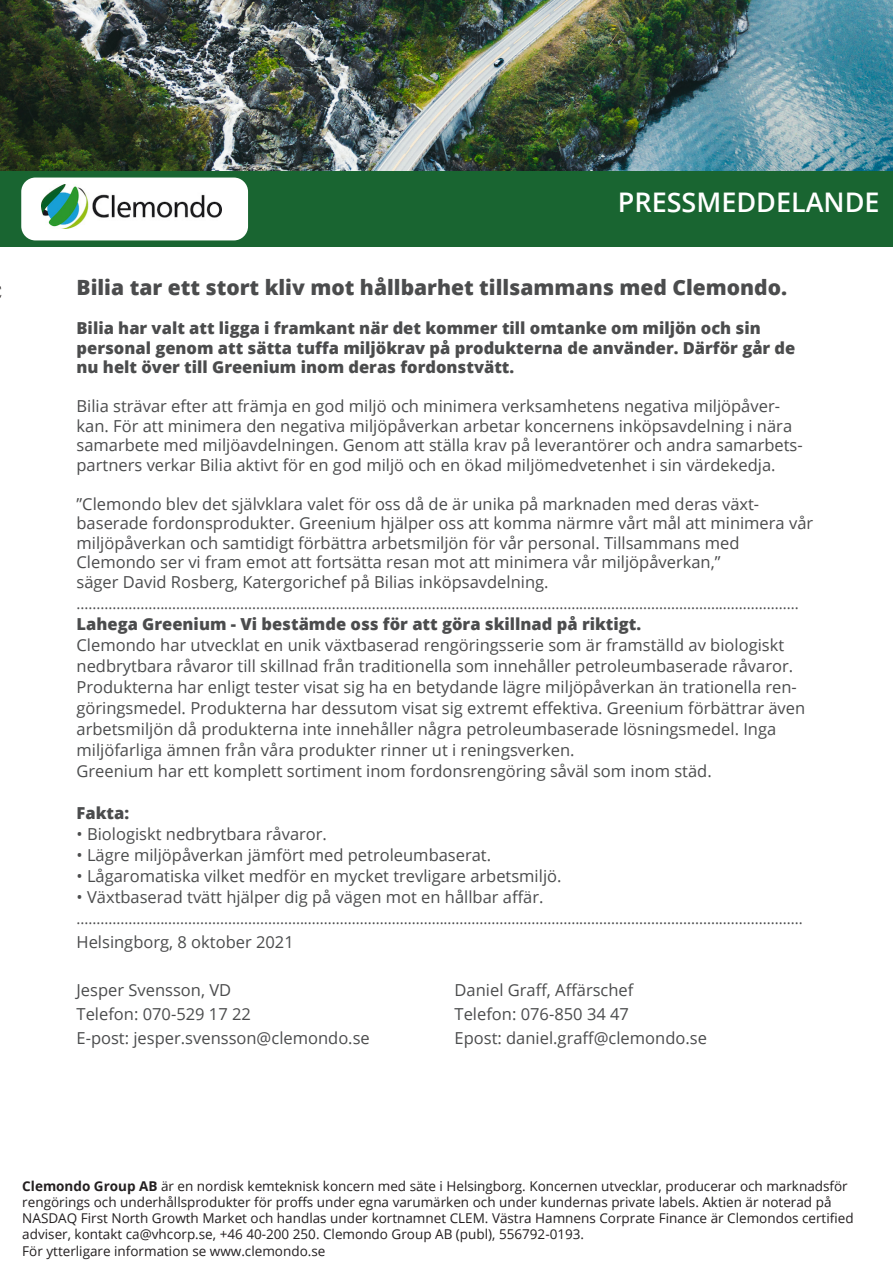
<style>
.page{position:relative;width:893px;height:1263px;background:#fff}
.page>*{position:absolute;margin:0;border:0;box-sizing:border-box;transform-origin:0 0}
.t1{font:600 27px "Open Sans";color:#fff}
.t2{font:800 21px "Open Sans";color:#4b4c4d}
.t3{font:16.5px/19.5px "Open Sans";color:#4b4c4d}
.t4{font:800 16.5px/19.5px "Open Sans";color:#4b4c4d}
.t5{font:15px "Open Sans";color:#4b4c4d}
.t6{font:13.5px/16.2px "Open Sans";color:#231f20}
.s1{font-weight:700}
</style>
<div class="page">
<img style="left:0;top:0;width:893px;height:171px">
<div style="left:0;top:171px;width:893px;height:76px;background:#196531"></div>
<div style="left:21px;top:178px;width:227px;height:62px;background:#fff;border-radius:14px"></div>
<img style="left:41px;top:185px;width:180px;height:44px">
<p class="t1" style="left:618px;top:183px;width:263px">PRESSMEDDELANDE</p>
<p class="t2" style="left:77px;top:272px;width:712px">Bilia tar ett stort kliv mot hållbarhet tillsammans med Clemondo.</p>
<p class="t4" style="left:77px;top:318px;width:686px">Bilia har valt att ligga i framkant när det kommer till omtanke om miljön och sin</p>
<p class="t4" style="left:77px;top:337px;width:720px">personal genom att sätta tuffa miljökrav på produkterna de använder. Därför går de nu helt över till Greenium inom deras fordonstvätt.</p>
<p class="t3" style="left:77px;top:396px;width:728px">Bilia strävar efter att främja en god miljö och minimera verksamhetens negativa miljöpåver&shy;kan. För att minimera den negativa miljöpåverkan arbetar koncernens inköpsavdelning i nära samarbete med miljöavdelningen. Genom att ställa krav på leverantörer och andra samarbets&shy;partners verkar Bilia aktivt för en god miljö och en ökad miljömedvetenhet i sin värdekedja.</p>
<p class="t3" style="left:77px;top:494px;width:738px">”Clemondo blev det självklara valet för oss då de är unika på marknaden med deras växt&shy;baserade fordonsprodukter. Greenium hjälper oss att komma närmre vårt mål att minimera vår miljöpåverkan och samtidigt förbättra arbetsmiljön för vår personal. Tillsammans med</p>
<p class="t3" style="left:77px;top:552px;width:645px">Clemondo ser vi fram emot att fortsätta resan mot att minimera vår miljöpåverkan,” säger David Rosberg, Katergorichef på Bilias inköpsavdelning.</p>
<p class="t5" style="left:77px;top:593px;width:724px">.....................................................................................................................................................................................</p>
<p class="t4" style="left:77px;top:613px;width:566px">Lahega Greenium - Vi bestämde oss för att göra skillnad på riktigt.</p>
<p class="t3" style="left:77px;top:634px;width:730px;line-height:21px">Clemondo har utvecklat en unik växtbaserad rengöringsserie som är framställd av biologiskt nedbrytbara råvaror till skillnad från traditionella som innehåller petroleumbaserade råvaror.<br>Produkterna har enligt tester visat sig ha en betydande lägre miljöpåverkan än trationella ren&shy;göringsmedel. Produkterna har dessutom visat sig extremt effektiva. Greenium förbättrar även arbetsmiljön då produkterna inte innehåller några petroleumbaserade lösningsmedel. Inga</p>
<p class="t3" style="left:77px;top:740px;width:500px">miljöfarliga ämnen från våra produkter rinner ut i reningsverken.</p>
<p class="t3" style="left:77px;top:761px;width:637px">Greenium har ett komplett sortiment inom fordonsrengöring såväl som inom städ.</p>
<p class="t4" style="left:77px;top:802px;width:54px">Fakta:</p>
<p class="t3" style="left:77px;top:824px;width:252px">• Biologiskt nedbrytbara råvaror.</p>
<p class="t3" style="left:77px;top:845px;width:416px">• Lägre miljöpåverkan jämfört med petroleumbaserat.</p>
<p class="t3" style="left:77px;top:866px;width:486px">• Lågaromatiska vilket medför en mycket trevligare arbetsmiljö.</p>
<p class="t3" style="left:77px;top:887px;width:469px">• Växtbaserad tvätt hjälper dig på vägen mot en hållbar affär.</p>
<p class="t5" style="left:77px;top:908px;width:728px">......................................................................................................................................................................................</p>
<p class="t3" style="left:77px;top:932px;width:219px">Helsingborg, 8 oktober 2021</p>
<p class="t3" style="left:77px;top:980px;width:156px">Jesper Svensson, VD</p>
<p class="t3" style="left:455px;top:980px;width:180px">Daniel Graff, Affärschef</p>
<p class="t3" style="left:77px;top:1004px;width:176px">Telefon: 070-529 17 22</p>
<p class="t3" style="left:455px;top:1004px;width:176px">Telefon: 076-850 34 47</p>
<p class="t3" style="left:77px;top:1028px;width:295px">E-post: jesper.svensson@clemondo.se</p>
<p class="t3" style="left:455px;top:1028px;width:254px">Epost: daniel.graff@clemondo.se</p>
<p class="t6" style="left:22px;top:1177px;width:833px"><span class="s1">Clemondo Group AB</span> är en nordisk kemteknisk koncern med säte i Helsingborg. Koncernen utvecklar, producerar och marknadsför rengörings och underhållsprodukter för proffs under egna varumärken och under kundernas private labels. Aktien är noterad på NASDAQ First North Growth Market och handlas under kortnamnet CLEM. Västra Hamnens Corprate Finance är Clemondos certified adviser, kontakt ca@vhcorp.se, +46 40-200 250. Clemondo Group AB (publ), 556792-0193.</p>
<p class="t6" style="left:22px;top:1242px;width:305px">För ytterligare information se www.clemondo.se</p>
</div>
